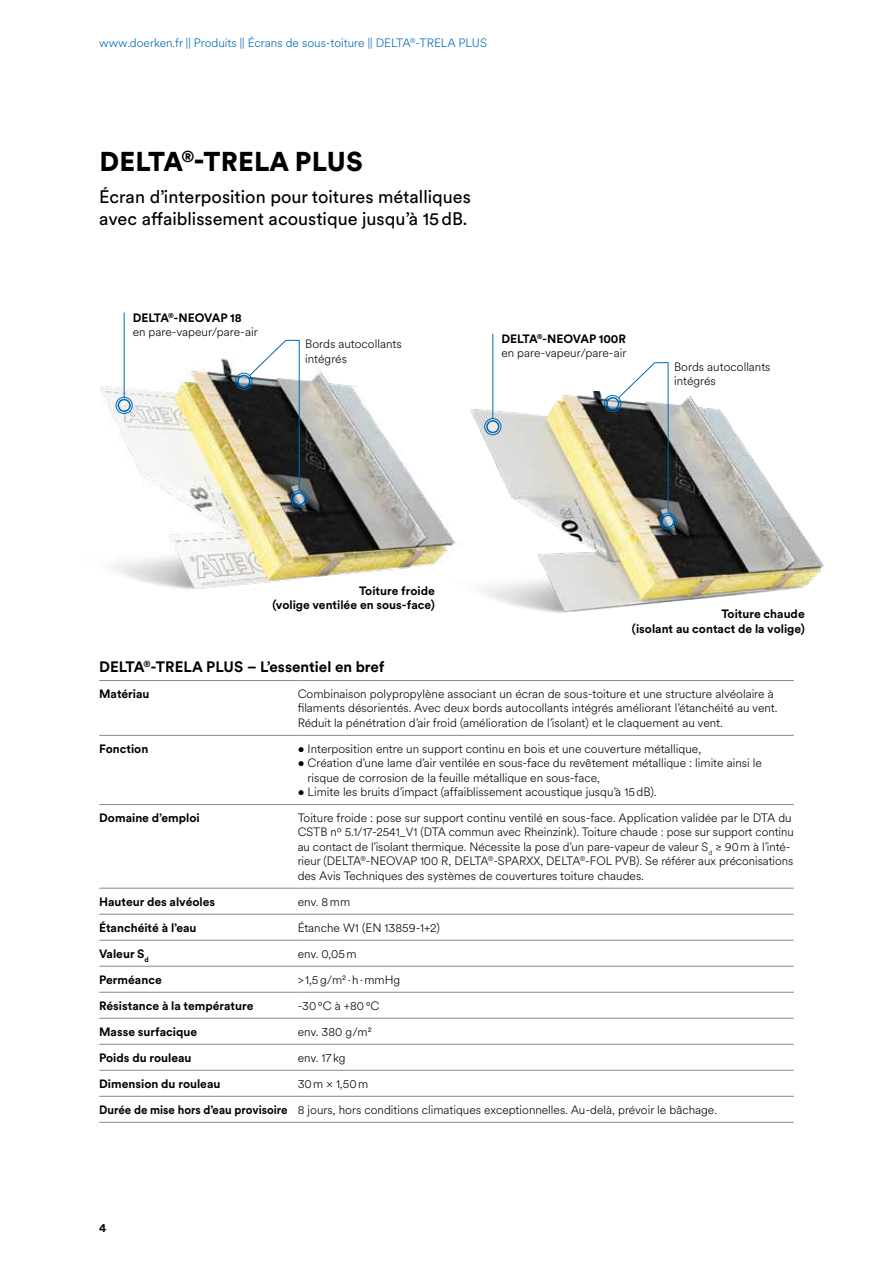
<style>
.page{position:relative;width:893px;height:1263px;background:#fff}
.page>*{position:absolute;margin:0;border:0;box-sizing:border-box;transform-origin:0 0}
.t1{font:900 27px "Circular XX";letter-spacing:.01em;color:#000}
.t2{font:18px/22.5px "Circular XX";color:#000}
.t3{font:700 15px "Circular XX";color:#000}
.t4{font:300 12px/14.4px "Circular XX";color:#000}
.t5{font:700 12px/14.4px "Circular XX";color:#000;text-align:right}
.t6{font:300 12px "Circular XX";color:#0069b4}
.s1{font-weight:700}
</style>
<div class="page">
<img style="left:483px;top:391px;width:341px;height:222px">
<img style="left:100px;top:352px;width:383px;height:240px">
<hr style="left:99px;top:680px;width:199px;height:1px;background:#878787">
<hr style="left:298px;top:680px;width:496px;height:1px;background:#878787">
<hr style="left:99px;top:735px;width:199px;height:1px;background:#878787">
<hr style="left:298px;top:735px;width:496px;height:1px;background:#878787">
<hr style="left:99px;top:804px;width:199px;height:1px;background:#878787">
<hr style="left:298px;top:804px;width:496px;height:1px;background:#878787">
<hr style="left:99px;top:888px;width:199px;height:1px;background:#878787">
<hr style="left:298px;top:888px;width:496px;height:1px;background:#878787">
<hr style="left:99px;top:914px;width:199px;height:1px;background:#878787">
<hr style="left:298px;top:914px;width:496px;height:1px;background:#878787">
<hr style="left:99px;top:940px;width:199px;height:1px;background:#878787">
<hr style="left:298px;top:940px;width:496px;height:1px;background:#878787">
<hr style="left:99px;top:966px;width:199px;height:1px;background:#878787">
<hr style="left:298px;top:966px;width:496px;height:1px;background:#878787">
<hr style="left:99px;top:992px;width:199px;height:1px;background:#878787">
<hr style="left:298px;top:992px;width:496px;height:1px;background:#878787">
<hr style="left:99px;top:1018px;width:199px;height:1px;background:#878787">
<hr style="left:298px;top:1018px;width:496px;height:1px;background:#878787">
<hr style="left:99px;top:1044px;width:199px;height:1px;background:#878787">
<hr style="left:298px;top:1044px;width:496px;height:1px;background:#878787">
<hr style="left:99px;top:1070px;width:199px;height:1px;background:#878787">
<hr style="left:298px;top:1070px;width:496px;height:1px;background:#878787">
<hr style="left:99px;top:1096px;width:199px;height:1px;background:#878787">
<hr style="left:298px;top:1096px;width:496px;height:1px;background:#878787">
<hr style="left:99px;top:1122px;width:199px;height:1px;background:#878787">
<hr style="left:298px;top:1122px;width:496px;height:1px;background:#878787">
<svg style="left:234px;top:340px;width:65px;height:50px"></svg>
<hr style="left:299px;top:340px;width:1px;height:151px;background:#0069b4">
<div style="left:291px;top:490px;width:17px;height:17px;border:1px solid #0069b4;border-radius:50%"></div>
<svg style="left:293px;top:493px;width:12px;height:12px"></svg>
<div style="left:293px;top:492px;width:13px;height:13px;border:2px solid #0069b4;border-radius:50%"></div>
<hr style="left:124px;top:313px;width:1px;height:85px;background:#0069b4">
<div style="left:116px;top:397px;width:17px;height:17px;border:1px solid #0069b4;border-radius:50%"></div>
<svg style="left:118px;top:400px;width:12px;height:11px"></svg>
<div style="left:118px;top:399px;width:13px;height:13px;border:2px solid #0069b4;border-radius:50%"></div>
<hr style="left:492px;top:334px;width:1px;height:85px;background:#0069b4">
<div style="left:484px;top:418px;width:17px;height:17px;border:1px solid #0069b4;border-radius:50%"></div>
<div style="left:487px;top:421px;width:12px;height:11px;background:#ececec;border-radius:50%"></div>
<div style="left:486px;top:420px;width:13px;height:13px;border:2px solid #0069b4;border-radius:50%"></div>
<svg style="left:603px;top:362px;width:65px;height:50px"></svg>
<hr style="left:668px;top:362px;width:1px;height:151px;background:#0069b4">
<div style="left:660px;top:513px;width:17px;height:17px;border:1px solid #0069b4;border-radius:50%"></div>
<svg style="left:662px;top:515px;width:12px;height:12px"></svg>
<div style="left:661px;top:515px;width:14px;height:13px;border:2px solid #0069b4;border-radius:50%"></div>
<p class="t6" style="left:99px;top:35px;width:389px">www.doerken.fr || Produits || Écrans de sous-toiture || DELTA<sup>®</sup>-TRELA PLUS</p>
<h1 class="t1" style="left:99px;top:143px;width:265px">DELTA<sup>®</sup>-TRELA PLUS</h1>
<h2 class="t2" style="left:99px;top:184px;width:373px">Écran d’interposition pour toitures métalliques avec affaiblissement acoustique jusqu’à 15dB.</h2>
<p class="t4" style="left:133px;top:310px;width:127px"><span class="s1">DELTA</span><sup>®</sup><span class="s1">-NEOVAP 18<br></span>en pare-vapeur/pare-air</p>
<p class="t4" style="left:305px;top:337px;width:98px">Bords autocollants intégrés</p>
<p class="t4" style="left:501px;top:331px;width:127px"><span class="s1">DELTA</span><sup>®</sup><span class="s1">-NEOVAP 100R </span>en pare-vapeur/pare-air</p>
<p class="t4" style="left:674px;top:359px;width:98px">Bords autocollants intégrés</p>
<p class="t5" style="left:272px;top:583px;width:164px">Toiture froide<br>(volige ventilée en sous-face)</p>
<p class="t5" style="left:632px;top:606px;width:174px">Toiture chaude<br>(isolant au contact de la volige)</p>
<p class="t3" style="left:99px;top:656px;width:287px">DELTA<sup>®</sup>-TRELA PLUS – L’essentiel en bref</p>
<p class="t5" style="left:99px;top:686px;width:52px">Matériau</p>
<p class="t4" style="left:298px;top:686px;width:481px">Combinaison polypropylène associant un écran de sous-toiture et une structure alvéolaire à filaments désorientés. Avec deux bords autocollants intégrés améliorant l’étanchéité au vent.<br>Réduit la pénétration d’air froid (amélioration de l’isolant) et le claquement au vent.</p>
<p class="t5" style="left:99px;top:741px;width:51px">Fonction</p>
<p class="t4" style="left:298px;top:741px;width:405px">• Interposition entre un support continu en bois et une couverture métallique,</p>
<p class="t4" style="left:308px;top:755px;width:456px;text-indent:-10px">• Création d’une lame d’air ventilée en sous-face du revêtement métallique : limite ainsi le risque de corrosion de la feuille métallique en sous-face,</p>
<p class="t4" style="left:298px;top:784px;width:360px">• Limite les bruits d’impact (affaiblissement acoustique jusqu’à 15dB).</p>
<p class="t5" style="left:99px;top:810px;width:102px">Domaine d’emploi</p>
<p class="t4" style="left:298px;top:810px;width:498px">Toiture froide : pose sur support continu ventilé en sous-face. Application validée par le DTA du CSTB nº 5.1/17-2541_V1 (DTA commun avec Rheinzink). Toiture chaude : pose sur support continu au contact de l’isolant thermique. Nécessite la pose d’un pare-vapeur de valeur S<sub>d</sub> ≥ 90m à l’inté&shy;rieur (DELTA<sup>®</sup>-NEOVAP 100 R, DELTA<sup>®</sup>-SPARXX, DELTA<sup>®</sup>-FOL PVB). Se référer aux préconisations des Avis Techniques des systèmes de couvertures toiture chaudes.</p>
<p class="t5" style="left:99px;top:894px;width:118px">Hauteur des alvéoles</p>
<p class="t4" style="left:298px;top:894px;width:54px">env. 8mm</p>
<p class="t5" style="left:99px;top:920px;width:99px">Étanchéité à l’eau</p>
<p class="t4" style="left:298px;top:920px;width:144px">Étanche W1 (EN 13859-1+2)</p>
<p class="t5" style="left:99px;top:946px;width:51px">Valeur S<sub>d</sub></p>
<p class="t4" style="left:298px;top:946px;width:61px">env. 0,05m</p>
<p class="t5" style="left:99px;top:972px;width:64px">Perméance</p>
<p class="t4" style="left:298px;top:972px;width:104px">&gt; 1,5g/m²·h·mmHg</p>
<p class="t5" style="left:99px;top:998px;width:156px">Résistance à la température</p>
<p class="t4" style="left:298px;top:998px;width:83px">-30°C à +80°C</p>
<p class="t5" style="left:99px;top:1024px;width:99px">Masse surfacique</p>
<p class="t4" style="left:298px;top:1024px;width:76px">env. 380 g/m²</p>
<p class="t5" style="left:99px;top:1050px;width:94px">Poids du rouleau</p>
<p class="t4" style="left:298px;top:1050px;width:49px">env. 17kg</p>
<p class="t5" style="left:99px;top:1076px;width:123px">Dimension du rouleau</p>
<p class="t4" style="left:99px;top:1070px;width:619px;line-height:26.1px;text-indent:198px">30m × 1,50m<br><span class="s1">Durée de mise hors d’eau provisoire</span> 8 jours, hors conditions climatiques exceptionnelles. Au-delà, prévoir le bâchage.</p>
<p class="t5" style="left:99px;top:1220px;width:9px">4</p>
</div>
